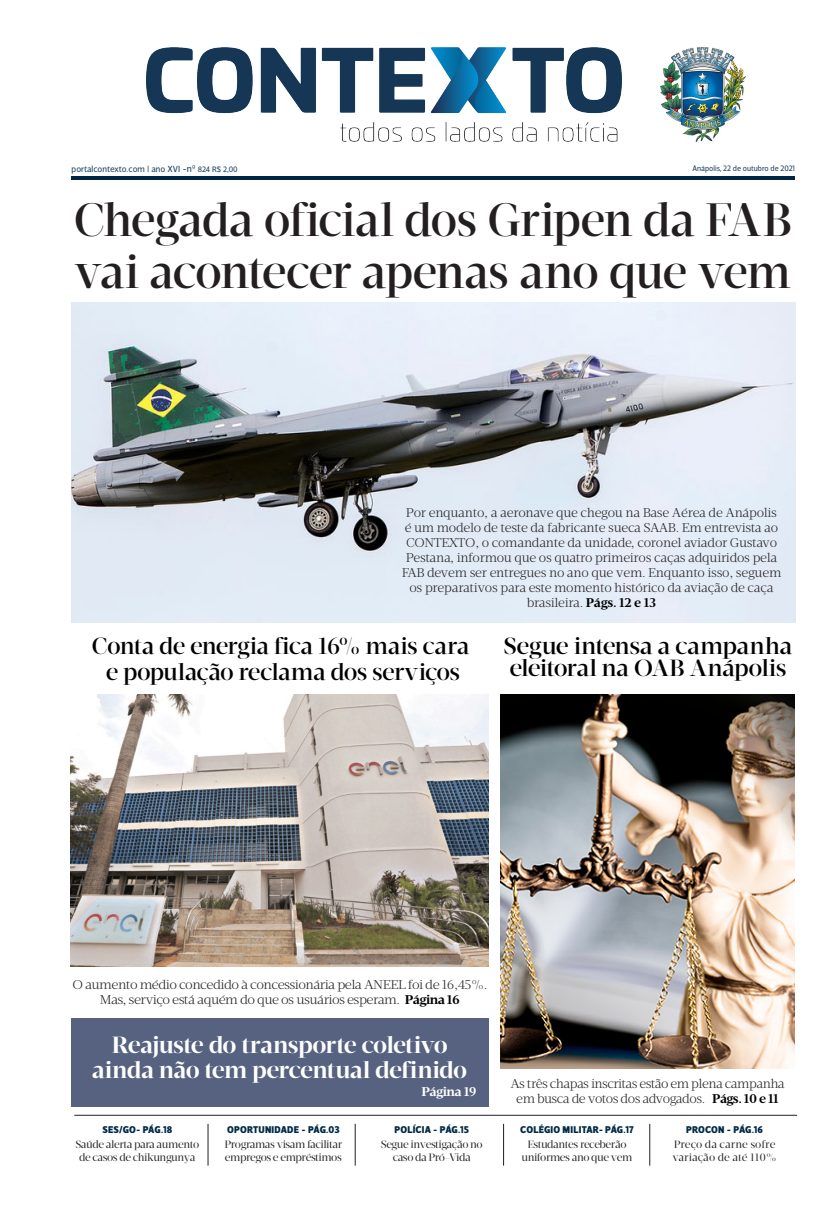
<style>
.page{position:relative;width:837px;height:1205px;background:#fff}
.page>*{position:absolute;margin:0;border:0;box-sizing:border-box;transform-origin:0 0}
.Título{font:500 48px/52px "Velino Display";letter-spacing:-.035em;color:#231f20}
.Título-2{font:500 24px/26px "Velino Display";letter-spacing:-.03em;color:#000;text-align:center}
.Título-3{font:700 24px/25px "Velino Display";letter-spacing:-.035em;color:#fff;text-align:center}
.t1{font:300 13px/15px "Velino Text";letter-spacing:-.025em;color:#231f20;text-align:center}
.t2{font:300 13px/15px "Velino Text";letter-spacing:-.025em;color:#231f20;text-align:center;scale:1.04 1}
.t3{font:700 13px "Velino Text";letter-spacing:-.04em;color:#fff;scale:1.04 1}
.Corpo_de_texto{font:11px/13px "Velino Display";letter-spacing:-.04em;color:#231f20;text-align:center}
.Corpo_de_texto-2{font:11px/13px "Velino Display";color:#231f20}
.Titulo_Chamada_Azul{font:900 10px "Velino Sans";letter-spacing:.01em;color:#002a47}
.Legenda{font:9px "Velino Sans";color:#1e4368}
.Legenda-2{font:8px "Velino Sans";color:#1e4368}
.s1{font-size:9.9px}
.s2{font-weight:700;color:#000}
</style>
<div class="page">
<img style="left:146px;top:47px;width:474px;height:94px">
<hr style="left:72px;top:176px;width:722px;height:3px;background:#002647">
<img style="left:660px;top:47px;width:85px;height:94px">
<img style="left:72px;top:303px;width:722px;height:319px">
<img style="left:71px;top:694px;width:417px;height:273px">
<img style="left:500px;top:694px;width:294px;height:375px">
<div style="left:71px;top:1018px;width:417px;height:88px;background:#566280"></div>
<hr style="left:74px;top:1115px;width:722px;height:1px;background:#231f20">
<hr style="left:208px;top:1124px;width:1px;height:41px;background:#231f20">
<hr style="left:355px;top:1124px;width:1px;height:41px;background:#231f20">
<hr style="left:503px;top:1124px;width:1px;height:41px;background:#231f20">
<hr style="left:649px;top:1124px;width:1px;height:41px;background:#231f20">
<p class="Legenda" style="left:72px;top:163px;width:110px">portalcontexto.com | ano XVI</p>
<p class="Legenda-2" style="left:692px;top:163px;width:104px">Anápolis, 22 de outubro de 2021</p>
<p class="Legenda-2" style="left:182px;top:164px;width:57px"><span class="s1">-nº</span> 824 R$ 2,00</p>
<p class="Título" style="left:73px;top:194px;width:719px">Chegada oficial dos Gripen da FAB vai acontecer apenas ano que vem</p>
<p class="t1" style="left:401px;top:505px;width:381px">Por enquanto, a aeronave que chegou na Base Aérea de Anápolis é um modelo de teste da fabricante sueca SAAB. Em entrevista ao CONTEXTO, o comandante da unidade, coronel aviador Gustavo Pestana, informou que os quatro primeiros caças adquiridos pela FAB devem ser entregues no ano que vem. Enquanto isso, seguem os preparativos para este momento histórico da aviação de caça brasileira. <span class="s2">Págs. 12 e 13</span></p>
<p class="Título-2" style="left:91px;top:633px;width:379px">Conta de energia fica 16% mais cara e população reclama dos serviços</p>
<p class="Título-2" style="left:503px;top:635px;width:290px;line-height:22px;text-align:left">Segue intensa a campanha eleitoral na OAB Anápolis</p>
<p class="t2" style="left:72px;top:977px;width:400px">O aumento médio concedido à concessionária pela ANEEL foi de 16,45%.<br>Mas, serviço está aquém do que os usuários esperam. <span class="s2">Página 16</span></p>
<p class="Título-3" style="left:92px;top:1032px;width:377px">Reajuste do transporte coletivo ainda não tem percentual definido</p>
<p class="t3" style="left:421px;top:1083px;width:55px">Página 19</p>
<p class="Titulo_Chamada_Azul" style="left:102px;top:1123px;width:71px">SES/GO- PÁG.18</p>
<p class="Titulo_Chamada_Azul" style="left:227px;top:1123px;width:114px">OPORTUNIDADE - PÁG.03</p>
<p class="Titulo_Chamada_Azul" style="left:394px;top:1123px;width:76px">POLÍCIA - PÁG.15</p>
<p class="Titulo_Chamada_Azul" style="left:520px;top:1123px;width:115px">COLÉGIO MILITAR- PÁG.17</p>
<p class="Titulo_Chamada_Azul" style="left:686px;top:1123px;width:78px">PROCON - PÁG.16</p>
<p class="Corpo_de_texto" style="left:75px;top:1137px;width:125px">Saúde alerta para aumento de casos de chikungunya</p>
<p class="Corpo_de_texto" style="left:224px;top:1137px;width:119px;text-align:left">Programas visam facilitar empregos e empréstimos</p>
<p class="Corpo_de_texto" style="left:380px;top:1137px;width:103px">Segue investigação no</p>
<p class="t1" style="left:510px;top:1076px;width:275px">As três chapas inscritas estão em plena campanha em busca de votos dos advogados. <span class="s2">Págs. 10 e 11</span></p>
<p class="Corpo_de_texto" style="left:527px;top:1137px;width:101px">Estudantes receberão</p>
<p class="Corpo_de_texto" style="left:521px;top:1150px;width:112px">uniformes ano que vem</p>
<p class="Corpo_de_texto-2" style="left:672px;top:1137px;width:106px">Preço da carne sofre variação de até 110%</p>
<p class="Corpo_de_texto" style="left:392px;top:1150px;width:80px">caso da Pró-Vida</p>
</div>
